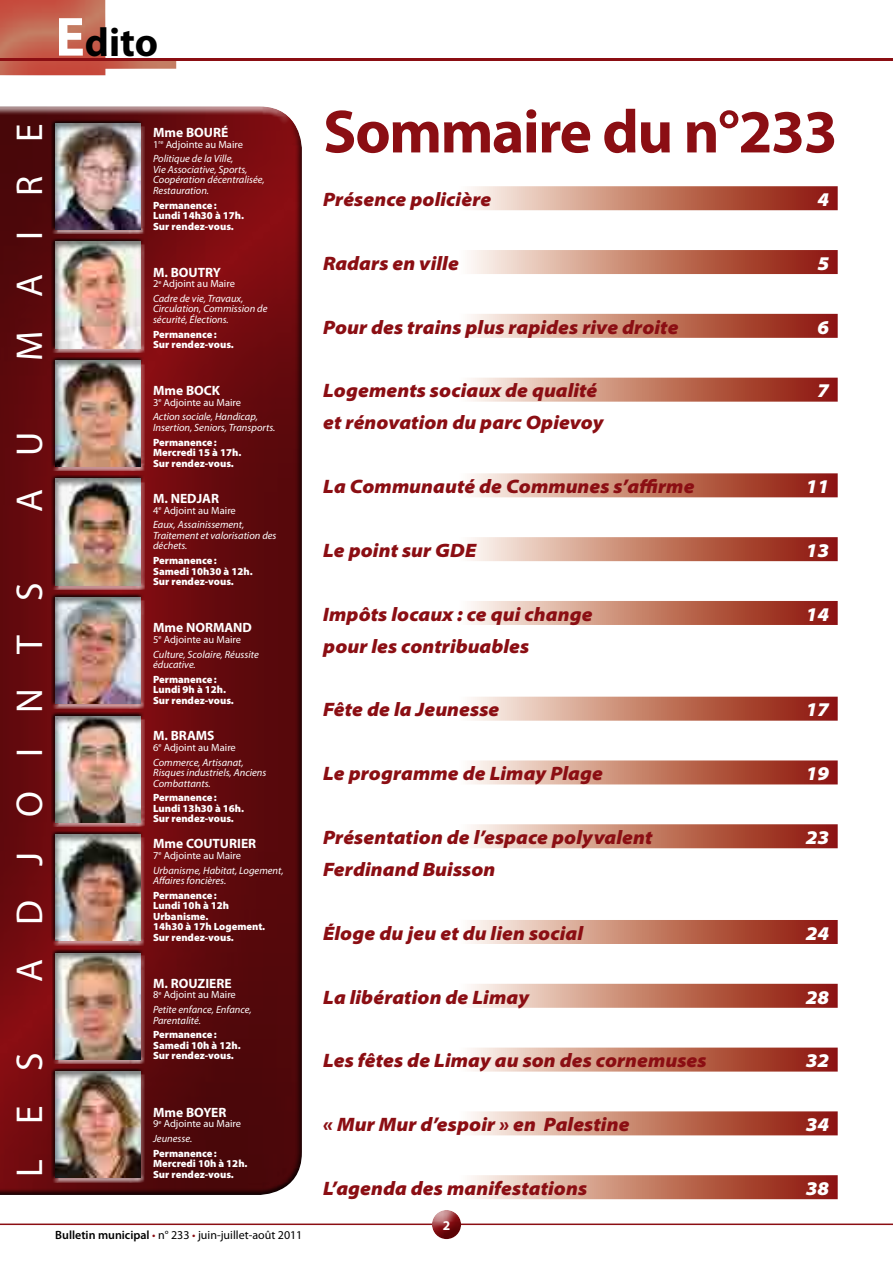
<style>
.page{position:relative;width:893px;height:1263px;background:#fff}
.page>*{position:absolute;margin:0;border:0;box-sizing:border-box;transform-origin:0 0}
.t1{font:700 61.5px "Myriad Pro";letter-spacing:-.025em;color:#8b0e13}
.t2{font:700 40.5px "Myriad Pro";color:#000}
.t3{font:37.5px "Myriad Pro";letter-spacing:.92em;color:#fff}
.t4{font:italic 900 semi-expanded 19.5px "Myriad Pro";color:#8b0e13}
.t5{font:italic 900 semi-expanded 19.5px "Myriad Pro";color:#fff}
.t6{font:700 13.5px "Myriad Pro";color:#fff}
.t7{font:12px "Myriad Pro";color:#000}
.t8{font:italic 10.5px/14.7px "Myriad Pro";color:#fff}
.t9{font:900 10.5px/10.5px "Myriad Pro";color:#fff}
.t10{font:10.5px/14.7px "Myriad Pro";color:#fff}
.s1{font-size:55.5px;color:#fff}
.s2{font-style:normal}
.s3{font-style:italic}
.s4{font-weight:600}
.s5{color:#8b0e13}
</style>
<div class="page">
<div style="left:0;top:118px;width:303px;height:1077px;background:#000;opacity:.75"></div>
<div style="left:44px;top:112px;width:108px;height:129px;background:#000;opacity:.5"></div>
<div style="left:45px;top:230px;width:108px;height:130px;background:#000;opacity:.5"></div>
<div style="left:44px;top:350px;width:107px;height:128px;background:#000;opacity:.5"></div>
<div style="left:45px;top:468px;width:106px;height:129px;background:#000;opacity:.5"></div>
<div style="left:45px;top:586px;width:106px;height:130px;background:#000;opacity:.5"></div>
<div style="left:45px;top:705px;width:106px;height:128px;background:#000;opacity:.5"></div>
<div style="left:45px;top:823px;width:106px;height:129px;background:#000;opacity:.5"></div>
<div style="left:44px;top:941px;width:106px;height:130px;background:#000;opacity:.5"></div>
<div style="left:45px;top:1060px;width:106px;height:129px;background:#000;opacity:.5"></div>
<svg style="left:471px;top:186px;width:367px;height:24px;background:#c37f6e"></svg>
<svg style="left:471px;top:250px;width:367px;height:24px;background:#c37e6d"></svg>
<svg style="left:471px;top:314px;width:367px;height:24px;background:#c37f6d"></svg>
<svg style="left:471px;top:378px;width:367px;height:24px;background:#c4806e"></svg>
<svg style="left:471px;top:473px;width:367px;height:24px;background:#c4806e"></svg>
<svg style="left:471px;top:537px;width:367px;height:24px;background:#c37f6d"></svg>
<svg style="left:471px;top:601px;width:367px;height:24px;background:#c37e6c"></svg>
<svg style="left:471px;top:697px;width:367px;height:24px;background:#c4806e"></svg>
<svg style="left:471px;top:760px;width:367px;height:24px;background:#c4816f"></svg>
<svg style="left:471px;top:824px;width:367px;height:24px;background:#c4806e"></svg>
<svg style="left:471px;top:920px;width:367px;height:24px;background:#c37e6c"></svg>
<svg style="left:471px;top:984px;width:367px;height:24px;background:#c37f6e"></svg>
<svg style="left:471px;top:1047px;width:367px;height:24px;background:#c48170"></svg>
<svg style="left:471px;top:1111px;width:367px;height:24px;background:#c4806f"></svg>
<svg style="left:471px;top:1175px;width:367px;height:24px;background:#c37f6e"></svg>
<div style="left:0;top:0;width:177px;height:77px;background:#8b0e13;opacity:.5"></div>
<hr style="left:0;top:58px;width:893px;height:2px;background:#8b0e13">
<hr style="left:0;top:1223px;width:893px;height:2px;background:#8b0e13">
<div style="left:430px;top:1208px;width:31px;height:23px;background:#fff;opacity:.75"></div>
<div style="left:430px;top:1211px;width:31px;height:28px;background:#8b0e13;opacity:.75"></div>
<h2 class="t2" style="left:55px;top:16px;width:104px"><span class="s1">E</span>dito</h2>
<h3 class="t3" style="left:7px;top:361px;width:240px;rotate:-90deg">MAIRE</h3>
<h3 class="t3" style="left:7px;top:512px;width:82px;rotate:-90deg">A U</h3>
<h3 class="t3" style="left:7px;top:982px;width:401px;rotate:-90deg">ADJOINTS</h3>
<h3 class="t3" style="left:7px;top:1176px;width:125px;rotate:-90deg">LES</h3>
<p class="t6" style="left:153px;top:124px;width:77px">Mme BOURÉ</p>
<p class="t8" style="left:153px;top:137px;width:91px"><span class="s2">1</span><sup>re</sup> <span class="s2">Adjointe au Maire<br></span>Politique de la Ville,</p>
<p class="t8" style="left:153px;top:164px;width:113px;line-height:10.5px">Vie Associative, Sports,<br>Coopération décentralisée,<br>Restauration.</p>
<p class="t9" style="left:153px;top:200px;width:93px">Permanence:<br>Lundi 14h30 à 17h.<br>Sur rendez-vous.</p>
<p class="t6" style="left:153px;top:263px;width:69px">M. BOUTRY</p>
<p class="t8" style="left:153px;top:276px;width:92px"><span class="s2">2</span><sup>e</sup> <span class="s2">Adjoint au Maire<br></span>Cadre de vie, Travaux,</p>
<p class="t8" style="left:153px;top:303px;width:116px;line-height:10.5px">Circulation, Commission de sécurité, Élections.</p>
<p class="t9" style="left:153px;top:329px;width:82px">Permanence:<br>Sur rendez-vous.</p>
<p class="t6" style="left:153px;top:382px;width:69px">Mme BOCK</p>
<p class="t8" style="left:153px;top:395px;width:106px"><span class="s2">3</span><sup>e</sup> <span class="s2">Adjointe au Maire<br></span>Action sociale, Handicap,</p>
<p class="t8" style="left:153px;top:420px;width:124px">Insertion, Seniors, Transports.</p>
<p class="t9" style="left:153px;top:437px;width:90px">Permanence:<br>Mercredi 15 à 17h.<br>Sur rendez-vous.</p>
<p class="t6" style="left:153px;top:490px;width:67px">M. NEDJAR</p>
<p class="t8" style="left:153px;top:503px;width:93px"><span class="s2">4</span><sup>e</sup> <span class="s2">Adjoint au Maire<br></span>Eaux, Assainissement,</p>
<p class="t8" style="left:153px;top:530px;width:125px;line-height:10.5px">Traitement et valorisation des déchets.</p>
<p class="t9" style="left:153px;top:555px;width:101px">Permanence:<br>Samedi 10h30 à 12h.<br>Sur rendez-vous.</p>
<p class="t6" style="left:153px;top:619px;width:100px">Mme NORMAND</p>
<p class="t8" style="left:153px;top:632px;width:107px"><span class="s2">5</span><sup>e</sup> <span class="s2">Adjointe au Maire<br></span>Culture, Scolaire, Réussite</p>
<p class="t8" style="left:153px;top:657px;width:44px">éducative.</p>
<p class="t9" style="left:153px;top:674px;width:82px">Permanence:<br>Lundi 9h à 12h.<br>Sur rendez-vous.</p>
<p class="t6" style="left:153px;top:727px;width:63px">M. BRAMS</p>
<p class="t8" style="left:153px;top:740px;width:92px"><span class="s2">6</span><sup>e</sup> <span class="s2">Adjoint au Maire<br></span>Commerce, Artisanat,</p>
<p class="t8" style="left:153px;top:767px;width:115px;line-height:10.5px">Risques industriels, Anciens<br>Combattants.</p>
<p class="t9" style="left:153px;top:793px;width:93px">Permanence:<br>Lundi 13h30 à 16h.<br>Sur rendez-vous.</p>
<p class="t6" style="left:153px;top:835px;width:105px">Mme COUTURIER</p>
<p class="t8" style="left:153px;top:848px;width:132px"><span class="s2">7</span><sup>e</sup> <span class="s2">Adjointe au Maire<br></span>Urbanisme, Habitat, Logement,</p>
<p class="t8" style="left:153px;top:873px;width:75px">Affaires foncières.</p>
<p class="t9" style="left:153px;top:890px;width:114px">Permanence:<br>Lundi 10h à 12h<br>Urbanisme.<br>14h30 à 17h Logement.<br>Sur rendez-vous.</p>
<p class="t6" style="left:153px;top:974px;width:80px">M. ROUZIERE</p>
<p class="t8" style="left:153px;top:987px;width:100px"><span class="s2">8</span><sup>e</sup> <span class="s2">Adjoint au Maire<br></span>Petite enfance, Enfance,</p>
<p class="t8" style="left:153px;top:1012px;width:49px">Parentalité.</p>
<p class="t9" style="left:153px;top:1030px;width:89px">Permanence:<br>Samedi 10h à 12h.<br>Sur rendez-vous.</p>
<p class="t6" style="left:153px;top:1103px;width:75px">Mme BOYER</p>
<p class="t10" style="left:153px;top:1116px;width:90px">9<sup>e</sup> Adjointe au Maire<br><span class="s3">Jeunesse.</span></p>
<p class="t9" style="left:153px;top:1148px;width:96px">Permanence:<br>Mercredi 10h à 12h.<br>Sur rendez-vous.</p>
<p class="t7" style="left:55px;top:1227px;width:249px"><span class="s4">Bulletin municipal</span> <span class="s5">•</span> n° 233 <span class="s5">•</span> juin-juillet-août 2011</p>
<h1 class="t1" style="left:323px;top:92px;width:516px">Sommaire du n°233</h1>
<h3 class="t4" style="left:323px;top:188px;width:170px">Présence policière</h3>
<h3 class="t5" style="left:817px;top:188px;width:13px">4</h3>
<h3 class="t4" style="left:323px;top:252px;width:137px">Radars en ville</h3>
<h3 class="t5" style="left:817px;top:252px;width:13px">5</h3>
<h3 class="t4" style="left:323px;top:316px;width:357px">Pour des trains plus rapides rive droite</h3>
<h3 class="t5" style="left:817px;top:316px;width:13px">6</h3>
<h3 class="t4" style="left:323px;top:380px;width:276px">Logements sociaux de qualité</h3>
<h3 class="t5" style="left:817px;top:380px;width:13px">7</h3>
<h3 class="t4" style="left:323px;top:412px;width:282px">et rénovation du parc Opievoy</h3>
<h3 class="t4" style="left:323px;top:475px;width:373px">La Communauté de Communes s’affirme</h3>
<h3 class="t5" style="left:806px;top:475px;width:25px">11</h3>
<h3 class="t4" style="left:323px;top:539px;width:155px">Le point sur GDE</h3>
<h3 class="t5" style="left:806px;top:539px;width:25px">13</h3>
<h3 class="t4" style="left:323px;top:603px;width:271px">Impôts locaux : ce qui change</h3>
<h3 class="t5" style="left:806px;top:603px;width:25px">14</h3>
<h3 class="t4" style="left:323px;top:635px;width:208px">pour les contribuables</h3>
<h3 class="t4" style="left:323px;top:699px;width:178px">Fête de la Jeunesse</h3>
<h3 class="t5" style="left:806px;top:699px;width:25px">17</h3>
<h3 class="t4" style="left:323px;top:763px;width:281px">Le programme de Limay Plage</h3>
<h3 class="t5" style="left:806px;top:763px;width:25px">19</h3>
<h3 class="t4" style="left:323px;top:826px;width:331px">Présentation de l’espace polyvalent</h3>
<h3 class="t5" style="left:806px;top:826px;width:25px">23</h3>
<h3 class="t4" style="left:323px;top:858px;width:174px">Ferdinand Buisson</h3>
<h3 class="t4" style="left:323px;top:922px;width:262px">Éloge du jeu et du lien social</h3>
<h3 class="t5" style="left:806px;top:922px;width:25px">24</h3>
<h3 class="t4" style="left:323px;top:986px;width:208px">La libération de Limay</h3>
<h3 class="t5" style="left:806px;top:986px;width:25px">28</h3>
<h3 class="t4" style="left:323px;top:1050px;width:385px">Les fêtes de Limay au son des cornemuses</h3>
<h3 class="t5" style="left:806px;top:1050px;width:25px">32</h3>
<h3 class="t4" style="left:323px;top:1113px;width:308px">« Mur Mur d’espoir » en Palestine</h3>
<h3 class="t5" style="left:806px;top:1113px;width:25px">34</h3>
<h3 class="t4" style="left:323px;top:1177px;width:265px">L’agenda des manifestations</h3>
<h3 class="t5" style="left:806px;top:1177px;width:25px">38</h3>
<p class="t6" style="left:443px;top:1216px;width:9px">2</p>
</div>
